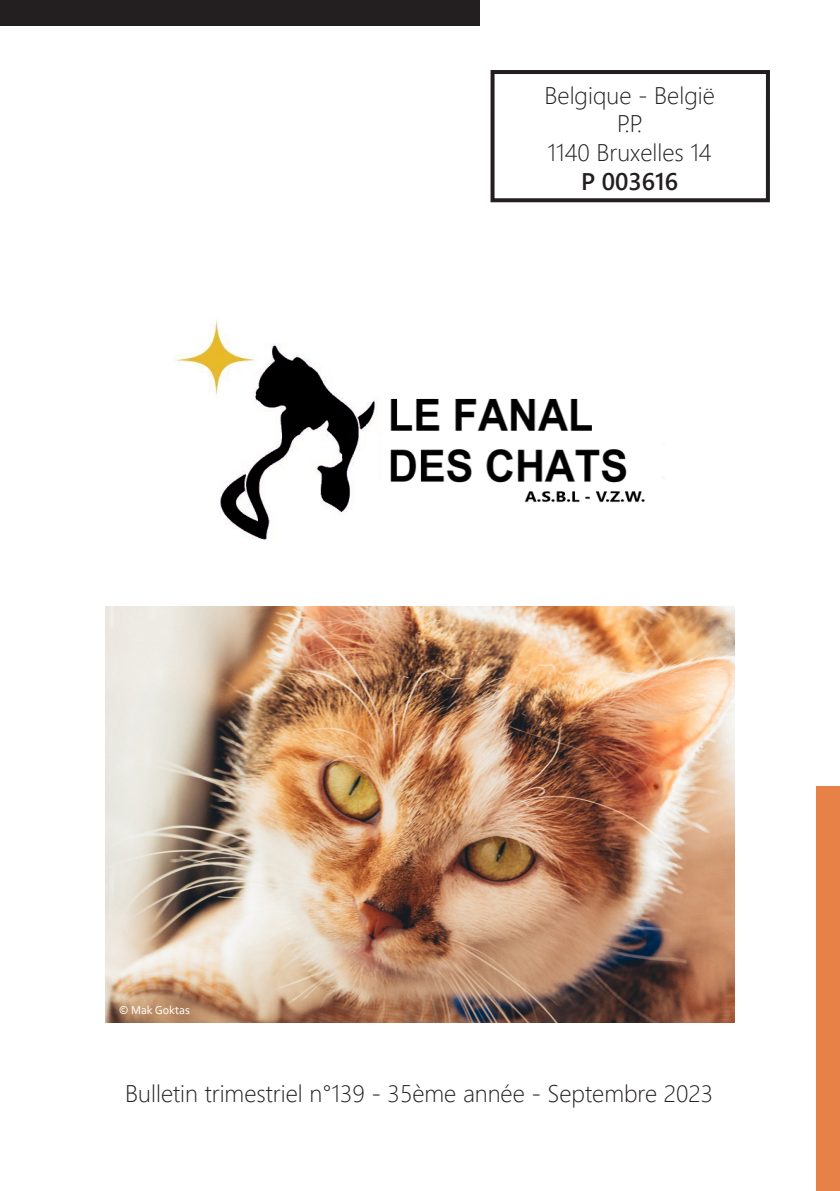
<style>
.page{position:relative;width:840px;height:1191px;background:#fff}
.page>*{position:absolute;margin:0;border:0;box-sizing:border-box;transform-origin:0 0}
.t1{font:300 24px "Segoe UI";color:#231f20}
.t2{font:600 24px "Segoe UI";color:#231f20}
.t3{font:12px "Corbel";color:#fff}
</style>
<div class="page">
<div style="left:490px;top:70px;width:279px;height:132px;border:4px solid #231f20"></div>
<img style="left:174px;top:320px;width:490px;height:220px">
<div style="left:0;top:0;width:479px;height:26px;background:#231f20"></div>
<div style="left:815px;top:787px;width:24px;height:404px;background:#e88147"></div>
<img style="left:105px;top:606px;width:629px;height:416px">
<p class="t3" style="left:119px;top:1002px;width:72px">© Mak Goktas</p>
<p class="t1" style="left:544px;top:72px;width:172px">Belgique - België</p>
<p class="t1" style="left:616px;top:101px;width:27px">P. P.</p>
<p class="t1" style="left:547px;top:130px;width:165px">1140 Bruxelles 14</p>
<p class="t2" style="left:580px;top:159px;width:99px">P 003616</p>
<p class="t1" style="left:125px;top:1071px;width:589px">Bulletin trimestriel n°139 - 35ème année - Septembre 2023</p>
</div>
